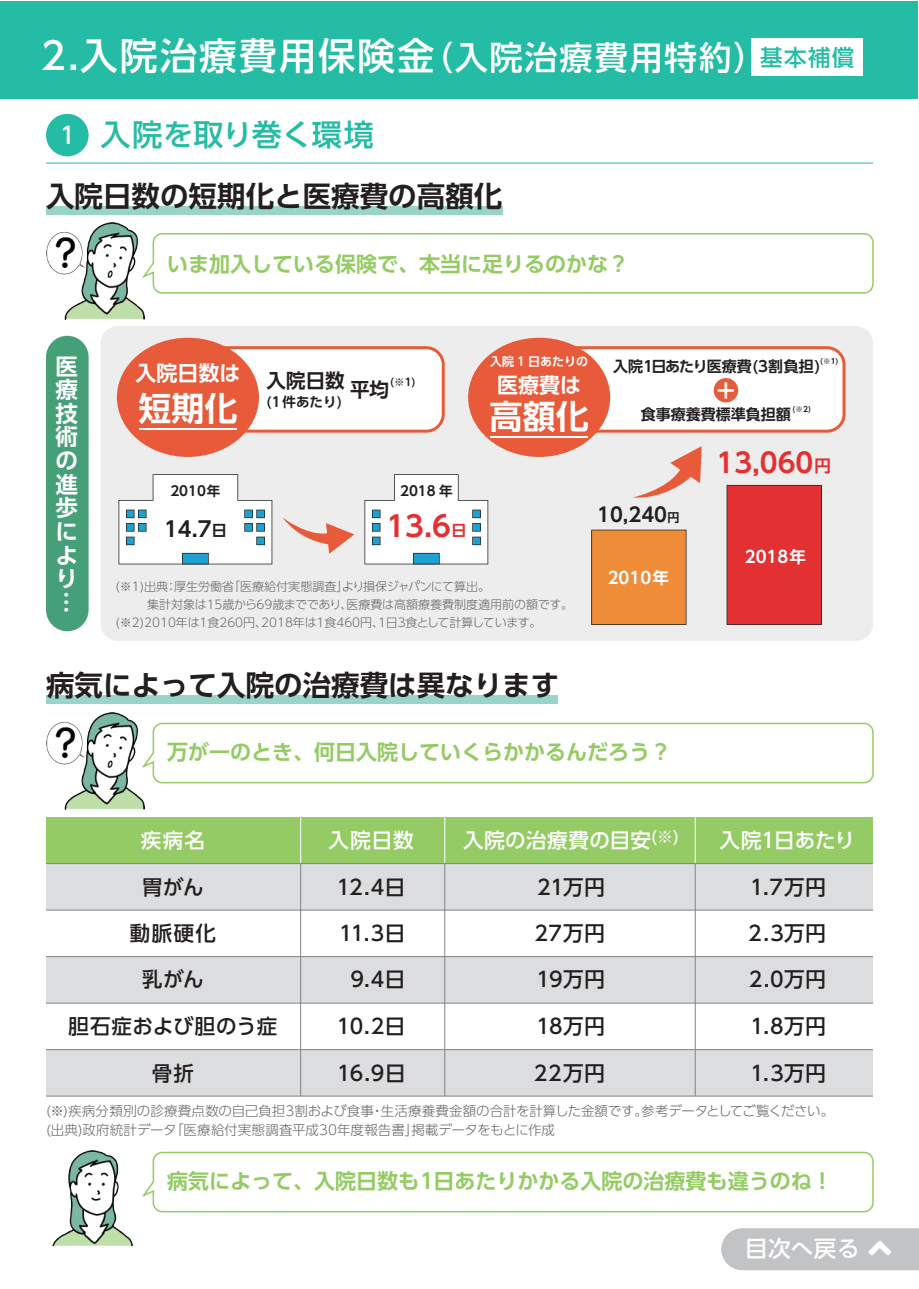
<style>
.page{position:relative;width:919px;height:1289px;background:#fff}
.page>*{position:absolute;margin:0;border:0;box-sizing:border-box;transform-origin:0 0}
.t1{font:500 37.5px "UD Shin Go Pro";letter-spacing:.06em;color:#fff}
.t2{font:700 33px "UD Shin Go Pro De";color:#fff}
.t3{font:500 30px "UD Shin Go Pro";letter-spacing:.005em;color:#24bca4}
.t4{font:700 28.5px "UD Shin Go Pro De";color:#231f20}
.t5{font:700 28.5px "UD Shin Go Pro De";color:#e33032}
.t6{font:700 27px "UD Shin Go Pro De";color:#e33032}
.t7{font:700 24px "UD Shin Go Pro De";color:#fff}
.t8{font:500 23.1px "UD Shin Go Pro";color:#fff}
.t9{font:700 22.5px/23.7px "UD Shin Go Pro De";color:#fff;text-align:justify}
.t10{font:500 22.5px "UD Shin Go Pro";letter-spacing:.025em;color:#fff}
.t11{font:700 21px "UD Shin Go Pro De";color:#95cb64}
.t12{font:700 21px "UD Shin Go Pro De";color:#fff}
.t13{font:700 21px "UD Shin Go Pro De";color:#231f20}
.t14{font:500 20.55px "UD Shin Go Pro";letter-spacing:.03em;color:#231f20}
.t15{font:500 20.55px "UD Shin Go Pro";letter-spacing:.02em;color:#fff}
.t16{font:500 20.55px "UD Shin Go Pro";letter-spacing:-.005em;color:#fff}
.t17{font:700 19.5px "UD Shin Go Pro De";color:#231f20}
.t18{font:700 16.5px "UD Shin Go Pro De";color:#fff}
.t19{font:700 15px "UD Shin Go Pro De";letter-spacing:-.045em;color:#231f20}
.t20{font:700 15px "UD Shin Go Pro De";color:#231f20}
.t21{font:300 13.5px/19.5px "UD Shin Go Pro";letter-spacing:-.005em;color:#67696b}
.t22{font:700 13.5px "UD Shin Go Pro De";color:#231f20}
.t23{font:300 12px "UD Shin Go Pro";color:#67696b}
.t24{font:700 12px "UD Shin Go Pro De";color:#fff}
.t25{font:700 10.5px "UD Shin Go Pro De";color:#231f20}
.t26{font:700 7.5px "UD Shin Go Pro De";color:#231f20}
.s1{font-size:33px}
.s2{font-size:22.5px;color:#24bca4}
.s3{font-size:15px}
.s4{font-size:12px}
.s5{font-size:16.5px}
</style>
<div class="page">
<div style="left:46px;top:695px;width:511px;height:9px;background:#98d4c8"></div>
<svg style="left:144px;top:722px;width:730px;height:62px"></svg>
<svg style="left:142px;top:1151px;width:732px;height:62px"></svg>
<div style="left:46px;top:1049px;width:826px;height:47px;background:#dcdddf"></div>
<hr style="left:46px;top:1095px;width:826px;height:1px;background:#808285">
<div style="left:46px;top:863px;width:826px;height:47px;background:#dcdddf"></div>
<div style="left:46px;top:817px;width:826px;height:46px;background:#95cb64"></div>
<div style="left:46px;top:956px;width:826px;height:47px;background:#dcdddf"></div>
<hr style="left:46px;top:1002px;width:826px;height:1px;background:#808285">
<hr style="left:300px;top:863px;width:1px;height:233px;background:#808285">
<hr style="left:300px;top:817px;width:1px;height:46px;background:#fff">
<hr style="left:694px;top:863px;width:1px;height:233px;background:#808285">
<hr style="left:694px;top:817px;width:1px;height:46px;background:#fff">
<hr style="left:444px;top:863px;width:1px;height:233px;background:#808285">
<hr style="left:444px;top:817px;width:1px;height:46px;background:#fff">
<hr style="left:46px;top:956px;width:826px;height:1px;background:#808285">
<hr style="left:46px;top:909px;width:826px;height:1px;background:#808285">
<hr style="left:46px;top:863px;width:826px;height:1px;background:#808285">
<hr style="left:46px;top:1049px;width:826px;height:1px;background:#808285">
<img style="left:53px;top:1150px;width:80px;height:95px">
<img style="left:46px;top:712px;width:98px;height:97px">
<img style="left:46px;top:223px;width:98px;height:96px">
<hr style="left:46px;top:163px;width:826px;height:1px;background:#24bca4">
<div style="left:46px;top:114px;width:43px;height:42px;background:#24bca4;border-radius:50%"></div>
<svg style="left:140px;top:232px;width:734px;height:62px"></svg>
<div style="left:46px;top:206px;width:456px;height:8px;background:#98d4c8"></div>
<div style="left:46px;top:336px;width:43px;height:295px;background:#46a077;border-radius:21px"></div>
<div style="left:101px;top:326px;width:771px;height:315px;background:#ededed;border-radius:17px"></div>
<div style="left:188px;top:348px;width:255px;height:83px;background:#fff;border-radius:17px"></div>
<div style="left:186px;top:346px;width:258px;height:86px;border:3px solid #e85b3a;border-radius:17px"></div>
<div style="left:117px;top:338px;width:142px;height:119px;background:#e85b3a;border-radius:50%"></div>
<hr style="left:139px;top:428px;width:97px;height:2px;background:#fff">
<div style="left:548px;top:348px;width:296px;height:83px;background:#fff;border-radius:17px"></div>
<div style="left:546px;top:346px;width:299px;height:86px;border:3px solid #e85b3a;border-radius:17px"></div>
<div style="left:468px;top:338px;width:142px;height:119px;background:#e85b3a;border-radius:50%"></div>
<hr style="left:490px;top:436px;width:97px;height:1px;background:#fff">
<div style="left:713px;top:378px;width:25px;height:24px;background:#e85b3a;border-radius:50%"></div>
<svg style="left:118px;top:474px;width:154px;height:90px;background:#e7eef1"></svg>
<svg style="left:364px;top:474px;width:124px;height:90px;background:#e7eef0"></svg>
<svg style="left:633px;top:446px;width:68px;height:52px"></svg>
<svg style="left:282px;top:517px;width:72px;height:37px"></svg>
<div style="left:591px;top:529px;width:95px;height:96px;background:#ee8c38"></div>
<div style="left:726px;top:485px;width:95px;height:140px;background:#e33032"></div>
<div style="left:0;top:1px;width:918px;height:98px;background:#24bca4"></div>
<div style="left:750px;top:38px;width:112px;height:38px;background:#fff"></div>
<div style="left:721px;top:1228px;width:197px;height:42px;background:#c2c3c5"></div>
<h1 class="t1" style="left:41px;top:25px;width:814px">2.入院治療費用保険金<span class="s1">（入院治療費用特約）</span><span class="s2">基本補償</span></h1>
<h3 class="t3" style="left:101px;top:110px;width:275px">入院を取り巻く環境</h3>
<h3 class="t4" style="left:46px;top:173px;width:457px">入院日数の短期化と医療費の高額化</h3>
<h3 class="t8" style="left:60px;top:117px;width:17px">1</h3>
<h3 class="t9" style="left:56px;top:353px;width:24px">医療技術の進歩により</h3>
<h3 class="t9" style="left:79px;top:591px;width:24px;rotate:90deg">…</h3>
<h3 class="t11" style="left:167px;top:247px;width:464px">いま加入している保険で、本当に足りるのかな？</h3>
<h3 class="t12" style="left:135px;top:355px;width:106px">入院日数は</h3>
<h2 class="t2" style="left:138px;top:382px;width:100px">短期化</h2>
<p class="t22" style="left:170px;top:480px;width:52px">2010年</p>
<h3 class="t13" style="left:164px;top:511px;width:64px">14.7<span class="s3">日</span></h3>
<p class="t24" style="left:490px;top:352px;width:99px">入院 1 日あたりの</p>
<p class="t19" style="left:613px;top:354px;width:208px">入院１日あたり医療費(3割負担)</p>
<p class="t26" style="left:820px;top:355px;width:20px">(※1)</p>
<p class="t20" style="left:641px;top:402px;width:151px">食事療養費標準負担額</p>
<p class="t26" style="left:792px;top:403px;width:20px">(※2)</p>
<h3 class="t17" style="left:266px;top:364px;width:79px">入院日数</h3>
<p class="t22" style="left:266px;top:390px;width:77px">(1件あたり)</p>
<h3 class="t17" style="left:350px;top:373px;width:40px">平均</h3>
<p class="t25" style="left:390px;top:373px;width:27px">(※1)</p>
<h3 class="t12" style="left:497px;top:367px;width:85px">医療費は</h3>
<h2 class="t2" style="left:489px;top:389px;width:100px">高額化</h2>
<h3 class="t7" style="left:716px;top:371px;width:20px">+</h3>
<p class="t22" style="left:400px;top:480px;width:54px">2018 年</p>
<h3 class="t5" style="left:386px;top:502px;width:81px">13.6<span class="s3">日</span></h3>
<h3 class="t17" style="left:597px;top:498px;width:84px">10,240<span class="s4">円</span></h3>
<h3 class="t6" style="left:716px;top:441px;width:116px">13,060<span class="s5">円</span></h3>
<h3 class="t18" style="left:744px;top:543px;width:63px">2018年</h3>
<p class="t23" style="left:115px;top:576px;width:376px">(※1)出典：厚生労働省「医療給付実態調査」より損保ジャパンにて算出。</p>
<p class="t23" style="left:147px;top:594px;width:427px">集計対象は15歳から69歳までであり、医療費は高額療養費制度適用前の額です。</p>
<p class="t23" style="left:115px;top:612px;width:427px">(※2)2010年は1食260円、2018年は1食460円、1日3食として計算しています。</p>
<h3 class="t18" style="left:607px;top:564px;width:63px">2010年</h3>
<h3 class="t4" style="left:46px;top:662px;width:514px">病気によって入院の治療費は異なります</h3>
<h3 class="t11" style="left:167px;top:735px;width:506px">万が一のとき、何日入院していくらかかるんだろう？</h3>
<h3 class="t15" style="left:141px;top:823px;width:65px">疾病名</h3>
<h3 class="t14" style="left:142px;top:870px;width:63px">胃がん</h3>
<h3 class="t14" style="left:130px;top:916px;width:87px">動脈硬化</h3>
<h3 class="t14" style="left:142px;top:962px;width:63px">乳がん</h3>
<h3 class="t15" style="left:328px;top:823px;width:86px">入院日数</h3>
<h3 class="t14" style="left:337px;top:870px;width:70px">12.4日</h3>
<h3 class="t14" style="left:339px;top:916px;width:68px">11.3日</h3>
<h3 class="t14" style="left:350px;top:962px;width:56px">9.4日</h3>
<h3 class="t15" style="left:463px;top:823px;width:217px">入院の治療費の目安<sup>(※)</sup></h3>
<h3 class="t14" style="left:537px;top:870px;width:69px">21万円</h3>
<h3 class="t14" style="left:534px;top:916px;width:72px">27万円</h3>
<h3 class="t14" style="left:536px;top:962px;width:70px">19万円</h3>
<h3 class="t16" style="left:719px;top:823px;width:137px">入院1日あたり</h3>
<h3 class="t14" style="left:750px;top:870px;width:77px">1.7万円</h3>
<h3 class="t14" style="left:748px;top:916px;width:79px">2.3万円</h3>
<h3 class="t14" style="left:748px;top:962px;width:79px">2.0万円</h3>
<h3 class="t14" style="left:69px;top:1009px;width:210px">胆石症および胆のう症</h3>
<h3 class="t14" style="left:337px;top:1009px;width:70px">10.2日</h3>
<h3 class="t14" style="left:536px;top:1009px;width:70px">18万円</h3>
<h3 class="t14" style="left:750px;top:1009px;width:77px">1.8万円</h3>
<h3 class="t14" style="left:152px;top:1056px;width:44px">骨折</h3>
<h3 class="t14" style="left:337px;top:1056px;width:70px">16.9日</h3>
<h3 class="t14" style="left:533px;top:1056px;width:73px">22万円</h3>
<h3 class="t14" style="left:750px;top:1056px;width:77px">1.3万円</h3>
<p class="t21" style="left:46px;top:1100px;width:789px">(※)疾病分類別の診療費点数の自己負担3割および食事・生活療養費金額の合計を計算した金額です。参考データとしてご覧ください。(出典)政府統計データ「医療給付実態調査平成30年度報告書」掲載データをもとに作成</p>
<h3 class="t11" style="left:167px;top:1164px;width:667px">病気によって、入院日数も1日あたりかかる入院の治療費も違うのね！</h3>
<h3 class="t10" style="left:745px;top:1230px;width:116px">目次へ戻る</h3>
</div>
